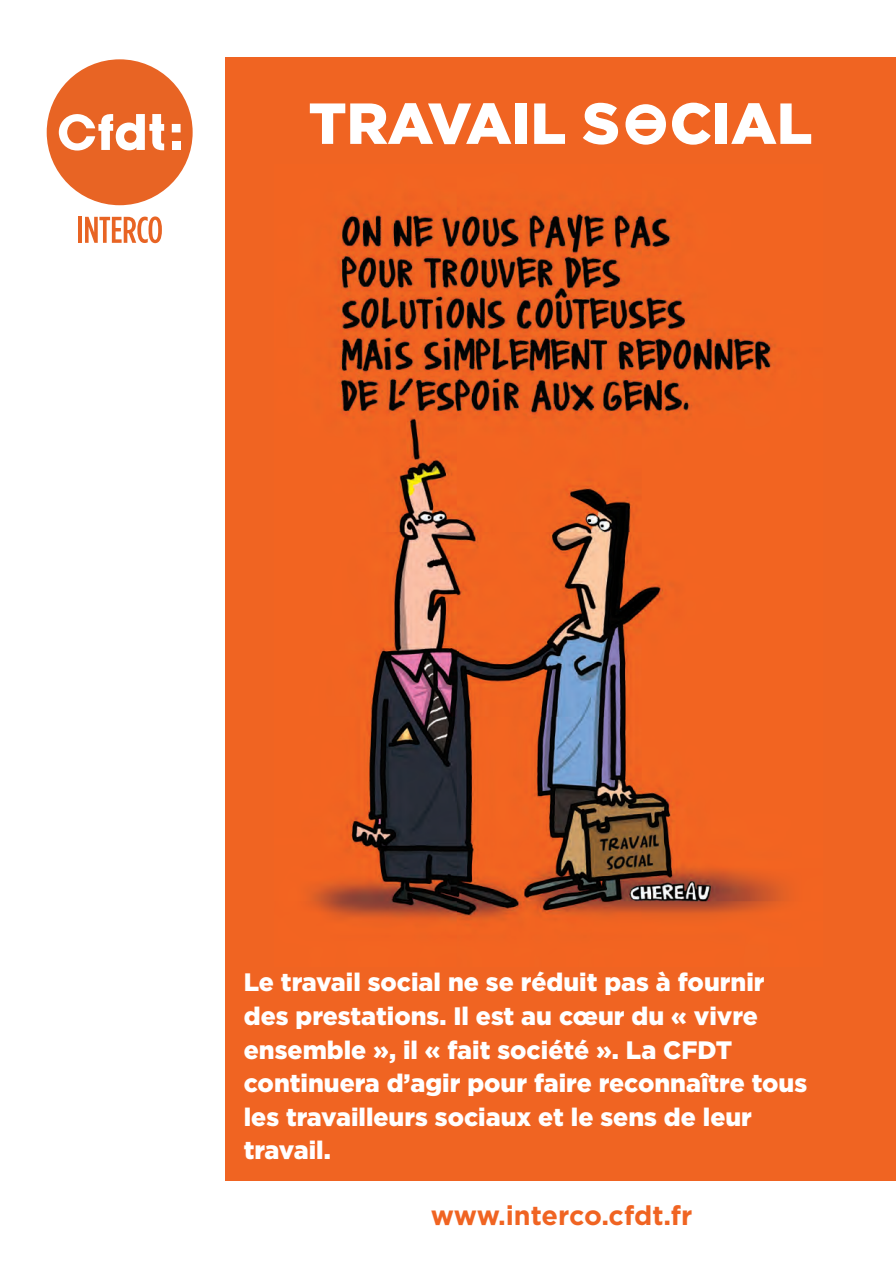
<style>
.page{position:relative;width:896px;height:1269px;background:#fff}
.page>*{position:absolute;margin:0;border:0;box-sizing:border-box;transform-origin:0 0}
.t1{font:900 57.75px "Gotham";color:#fff}
.t2{font:700 27px "Gotham";letter-spacing:-.005em;color:#f06422}
.t3{font:900 25.2px/33.6px "Gotham";color:#fff}
.s1{font-family:"CFDT";font-stretch:condensed}
</style>
<div class="page">
<div style="left:225px;top:58px;width:670px;height:1123px;background:#f06422"></div>
<img style="left:310px;top:211px;width:477px;height:710px">
<div style="left:47px;top:59px;width:146px;height:146px;background:#e86424;border-radius:50%"></div>
<div style="left:172px;top:124px;width:8px;height:8px;background:#fff"></div>
<div style="left:172px;top:141px;width:8px;height:9px;background:#fff"></div>
<svg style="left:59px;top:114px;width:105px;height:36px"></svg>
<hr style="left:78px;top:217px;width:4px;height:26px;background:#e86424">
<svg style="left:85px;top:216px;width:77px;height:27px"></svg>
<h1 class="t1" style="left:308px;top:90px;width:487px">TRavaIl s<span class="s1">o</span>cial</h1>
<p class="t3" style="left:244px;top:965px;width:565px">Le travail social ne se réduit pas à fournir des prestations. Il est au cœur du « vivre ensemble », il « fait société ». La CFDT continuera d’agir pour faire reconnaître tous les travailleurs sociaux et le sens de leur travail.</p>
<p class="t2" style="left:430px;top:1199px;width:263px">www.interco.cfdt.fr</p>
</div>
